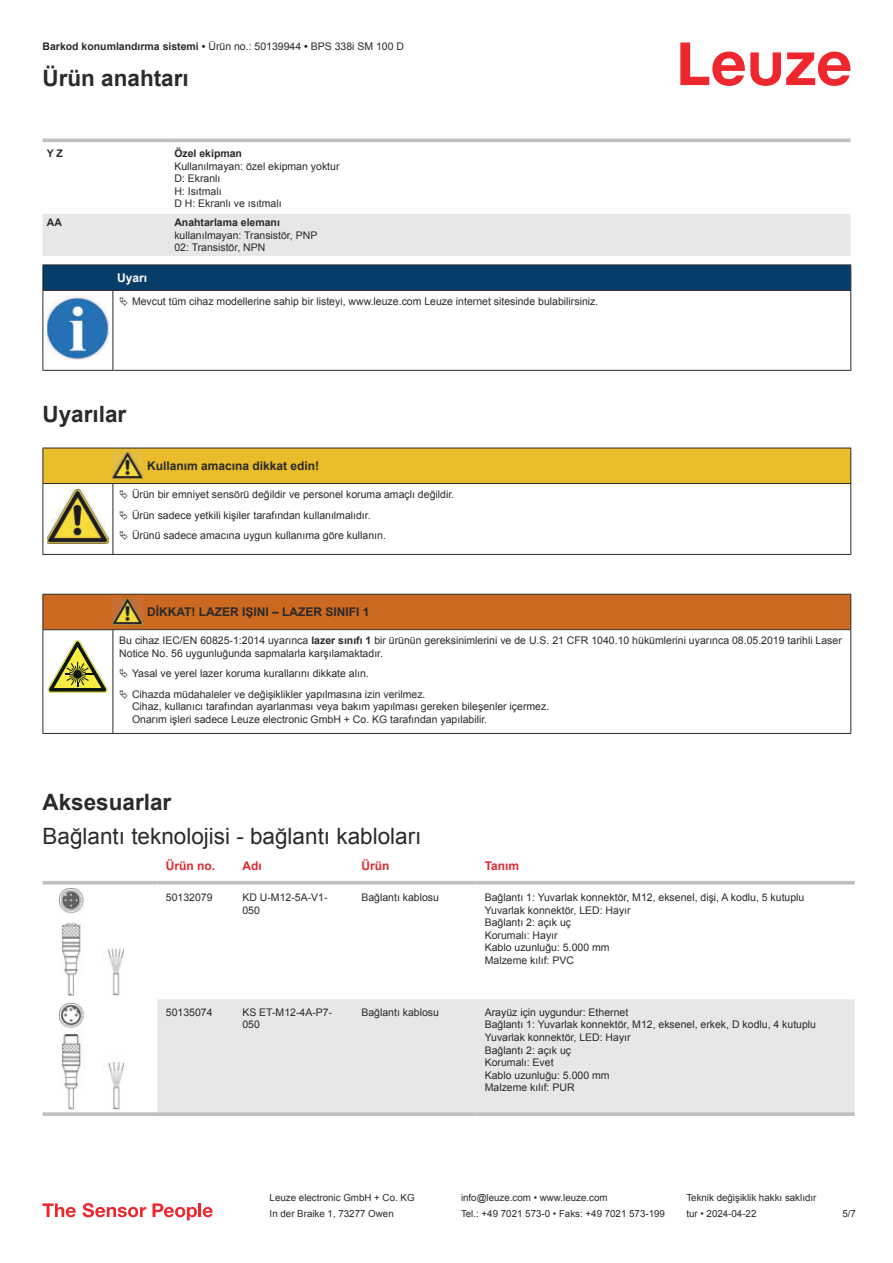
<style>
.page{position:relative;width:893px;height:1263px;background:#fff}
.page>*{position:absolute;margin:0;border:0;box-sizing:border-box;transform-origin:0 0}
.t1{font:22.5px "Arial";color:#2b292a}
.t2{font:700 22.5px "Arial";color:#2b292a}
.t3{font:700 12px "Arial";color:#2b292a}
.t4{font:700 12px "Arial";color:#db2a30}
.t5{font:700 12px "Arial";color:#fff}
.t6{font:10.5px/12.6px "Arial";color:#2b292a}
.t7{font:700 10.5px "Arial";color:#2b292a}
.t8{font:9.75px "Arial";color:#2b292a}
.s1{font-weight:700}
</style>
<div class="page">
<svg style="left:680px;top:43px;width:170px;height:43px"></svg>
<svg style="left:43px;top:138px;width:807px;height:1px"></svg>
<div style="left:43px;top:214px;width:807px;height:42px;background:#e6e7e9"></div>
<hr style="left:43px;top:139px;width:127px;height:3px;background:#bdbfc1">
<hr style="left:170px;top:139px;width:680px;height:3px;background:#bdbfc1">
<div style="left:157px;top:999px;width:698px;height:113px;background:#e6e7e9"></div>
<hr style="left:43px;top:881px;width:114px;height:3px;background:#bdbfc1">
<hr style="left:157px;top:881px;width:77px;height:3px;background:#bdbfc1">
<hr style="left:234px;top:881px;width:119px;height:3px;background:#bdbfc1">
<hr style="left:353px;top:881px;width:123px;height:3px;background:#bdbfc1">
<hr style="left:476px;top:881px;width:379px;height:3px;background:#bdbfc1">
<svg style="left:43px;top:1112px;width:114px;height:4px"></svg>
<hr style="left:157px;top:1112px;width:77px;height:4px;background:#bdbfc1">
<hr style="left:234px;top:1112px;width:119px;height:4px;background:#bdbfc1">
<svg style="left:353px;top:1112px;width:123px;height:4px"></svg>
<hr style="left:476px;top:1112px;width:379px;height:4px;background:#bdbfc1">
<img style="left:59px;top:889px;width:65px;height:106px">
<img style="left:59px;top:1003px;width:65px;height:107px">
<svg style="left:43px;top:1203px;width:33px;height:14px"></svg>
<svg style="left:83px;top:1203px;width:63px;height:14px"></svg>
<svg style="left:153px;top:1203px;width:44px;height:17px"></svg>
<hr style="left:198px;top:1203px;width:3px;height:14px;background:#ed272d">
<svg style="left:203px;top:1207px;width:10px;height:10px"></svg>
<svg style="left:44px;top:291px;width:806px;height:79px"></svg>
<hr style="left:43px;top:290px;width:70px;height:1px;background:#2b292a">
<div style="left:43px;top:265px;width:808px;height:25px;background:#063d69"></div>
<hr style="left:113px;top:290px;width:738px;height:1px;background:#2b292a">
<hr style="left:43px;top:291px;width:1px;height:75px;background:#2b292a">
<hr style="left:113px;top:291px;width:1px;height:75px;background:#2b292a">
<hr style="left:850px;top:291px;width:1px;height:75px;background:#2b292a">
<hr style="left:43px;top:370px;width:70px;height:1px;background:#2b292a">
<hr style="left:113px;top:370px;width:738px;height:1px;background:#2b292a">
<img style="left:47px;top:297px;width:61px;height:63px">
<div style="left:115px;top:291px;width:734px;height:21px;background:#fff"></div>
<hr style="left:43px;top:554px;width:70px;height:1px;background:#2b292a">
<hr style="left:113px;top:554px;width:30px;height:1px;background:#2b292a">
<hr style="left:143px;top:554px;width:708px;height:1px;background:#2b292a">
<div style="left:44px;top:595px;width:806px;height:34px;background:#ca691f"></div>
<svg style="left:44px;top:630px;width:806px;height:103px"></svg>
<hr style="left:43px;top:594px;width:70px;height:1px;background:#2b292a">
<hr style="left:43px;top:595px;width:1px;height:34px;background:#2b292a">
<hr style="left:43px;top:629px;width:70px;height:1px;background:#2b292a">
<hr style="left:113px;top:594px;width:30px;height:1px;background:#2b292a">
<hr style="left:113px;top:629px;width:30px;height:1px;background:#2b292a">
<hr style="left:143px;top:594px;width:708px;height:1px;background:#2b292a">
<hr style="left:850px;top:595px;width:1px;height:34px;background:#2b292a">
<hr style="left:143px;top:629px;width:708px;height:1px;background:#2b292a">
<hr style="left:43px;top:630px;width:1px;height:99px;background:#2b292a">
<hr style="left:113px;top:630px;width:1px;height:99px;background:#2b292a">
<hr style="left:850px;top:630px;width:1px;height:99px;background:#2b292a">
<hr style="left:43px;top:733px;width:70px;height:1px;background:#2b292a">
<hr style="left:113px;top:733px;width:30px;height:1px;background:#2b292a">
<hr style="left:143px;top:733px;width:708px;height:1px;background:#2b292a">
<img style="left:113px;top:598px;width:30px;height:27px">
<svg style="left:47px;top:640px;width:60px;height:53px"></svg>
<svg style="left:115px;top:631px;width:734px;height:98px"></svg>
<svg style="left:43px;top:448px;width:808px;height:106px"></svg>
<svg style="left:120px;top:669px;width:8px;height:9px"></svg>
<svg style="left:120px;top:689px;width:8px;height:10px"></svg>
<p class="t6" style="left:43px;top:41px;width:363px"><span class="s1">Barkod konumlandırma sistemi •</span> Ürün no.: 50139944 <span class="s1">•</span> BPS 338i SM 100 D</p>
<h1 class="t2" style="left:43px;top:63px;width:148px">Ürün anahtarı</h1>
<p class="t7" style="left:47px;top:146px;width:18px">Y Z</p>
<p class="t7" style="left:174px;top:149px;width:69px">Özel ekipman</p>
<p class="t6" style="left:174px;top:160px;width:167px">Kullanılmayan: özel ekipman yoktur<br>D: Ekranlı<br>H: Isıtmalı<br>D H: Ekranlı ve ısıtmalı</p>
<p class="t7" style="left:47px;top:218px;width:17px">AA</p>
<p class="t7" style="left:174px;top:215px;width:107px">Anahtarlama elemanı</p>
<p class="t6" style="left:174px;top:229px;width:144px">kullanılmayan: Transistör, PNP<br>02: Transistör, NPN</p>
<p class="t5" style="left:117px;top:269px;width:32px">Uyarı</p>
<p class="t6" style="left:132px;top:295px;width:468px">Mevcut tüm cihaz modellerine sahip bir listeyi, www.leuze.com Leuze internet sitesinde bulabilirsiniz.</p>
<h1 class="t2" style="left:43px;top:398px;width:85px">Uyarılar</h1>
<p class="t3" style="left:147px;top:457px;width:174px">Kullanım amacına dikkat edin!</p>
<p class="t6" style="left:132px;top:484px;width:324px;line-height:20.2px">Ürün bir emniyet sensörü değildir ve personel koruma amaçlı değildir.<br>Ürün sadece yetkili kişiler tarafından kullanılmalıdır.<br>Ürünü sadece amacına uygun kullanıma göre kullanın.</p>
<p class="t3" style="left:147px;top:603px;width:224px">DİKKAT! LAZER IŞINI – LAZER SINIFI 1</p>
<p class="t6" style="left:119px;top:634px;width:724px">Bu cihaz IEC/EN 60825-1:2014 uyarınca <span class="s1">lazer sınıfı 1</span> bir ürünün gereksinimlerini ve de U.S. 21 CFR 1040.10 hükümlerini uyarınca 08.05.2019 tarihli Laser<br>Notice No. 56 uygunluğunda sapmalarla karşılamaktadır.</p>
<p class="t6" style="left:132px;top:663px;width:295px;line-height:20.2px">Yasal ve yerel lazer koruma kurallarını dikkate alın.<br>Cihazda müdahaleler ve değişiklikler yapılmasına izin verilmez.</p>
<p class="t6" style="left:132px;top:700px;width:419px">Cihaz, kullanıcı tarafından ayarlanması veya bakım yapılması gereken bileşenler içermez.<br>Onarım işleri sadece Leuze electronic GmbH + Co. KG tarafından yapılabilir.</p>
<h1 class="t2" style="left:43px;top:794px;width:130px">Aksesuarlar</h1>
<h1 class="t1" style="left:43px;top:820px;width:380px">Bağlantı teknolojisi - bağlantı kabloları</h1>
<p class="t4" style="left:166px;top:857px;width:51px">Ürün no.</p>
<p class="t4" style="left:242px;top:857px;width:21px">Adı</p>
<p class="t4" style="left:361px;top:857px;width:29px">Ürün</p>
<p class="t4" style="left:485px;top:857px;width:36px">Tanım</p>
<p class="t6" style="left:166px;top:892px;width:48px">50132079</p>
<p class="t6" style="left:242px;top:891px;width:87px">KD U-M12-5A-V1-<br>050</p>
<p class="t6" style="left:361px;top:891px;width:79px">Bağlantı kablosu</p>
<p class="t6" style="left:485px;top:891px;width:321px">Bağlantı 1: Yuvarlak konnektör, M12, eksenel, dişi, A kodlu, 5 kutuplu<br>Yuvarlak konnektör, LED: Hayır<br>Bağlantı 2: açık uç<br>Korumalı: Hayır<br>Kablo uzunluğu: 5.000 mm<br>Malzeme kılıf: PVC</p>
<p class="t6" style="left:166px;top:1007px;width:48px">50135074</p>
<p class="t6" style="left:242px;top:1006px;width:91px">KS ET-M12-4A-P7-<br>050</p>
<p class="t6" style="left:361px;top:1006px;width:79px">Bağlantı kablosu</p>
<p class="t6" style="left:485px;top:1006px;width:333px">Arayüz için uygundur: Ethernet<br>Bağlantı 1: Yuvarlak konnektör, M12, eksenel, erkek, D kodlu, 4 kutuplu<br>Yuvarlak konnektör, LED: Hayır<br>Bağlantı 2: açık uç<br>Korumalı: Evet<br>Kablo uzunluğu: 5.000 mm<br>Malzeme kılıf: PUR</p>
<p class="t8" style="left:270px;top:1191px;width:146px">Leuze electronic GmbH + Co. KG</p>
<p class="t8" style="left:461px;top:1191px;width:148px">info@leuze.com • www.leuze.com</p>
<p class="t8" style="left:686px;top:1191px;width:132px">Teknik değişiklik hakkı saklıdır</p>
<p class="t8" style="left:270px;top:1207px;width:126px">In der Braike 1, 73277 Owen</p>
<p class="t8" style="left:461px;top:1207px;width:205px">Tel.: +49 7021 573-0 • Faks: +49 7021 573-199</p>
<p class="t8" style="left:686px;top:1207px;width:72px">tur • 2024-04-22</p>
<p class="t8" style="left:842px;top:1210px;width:15px">5 /7</p>
</div>
